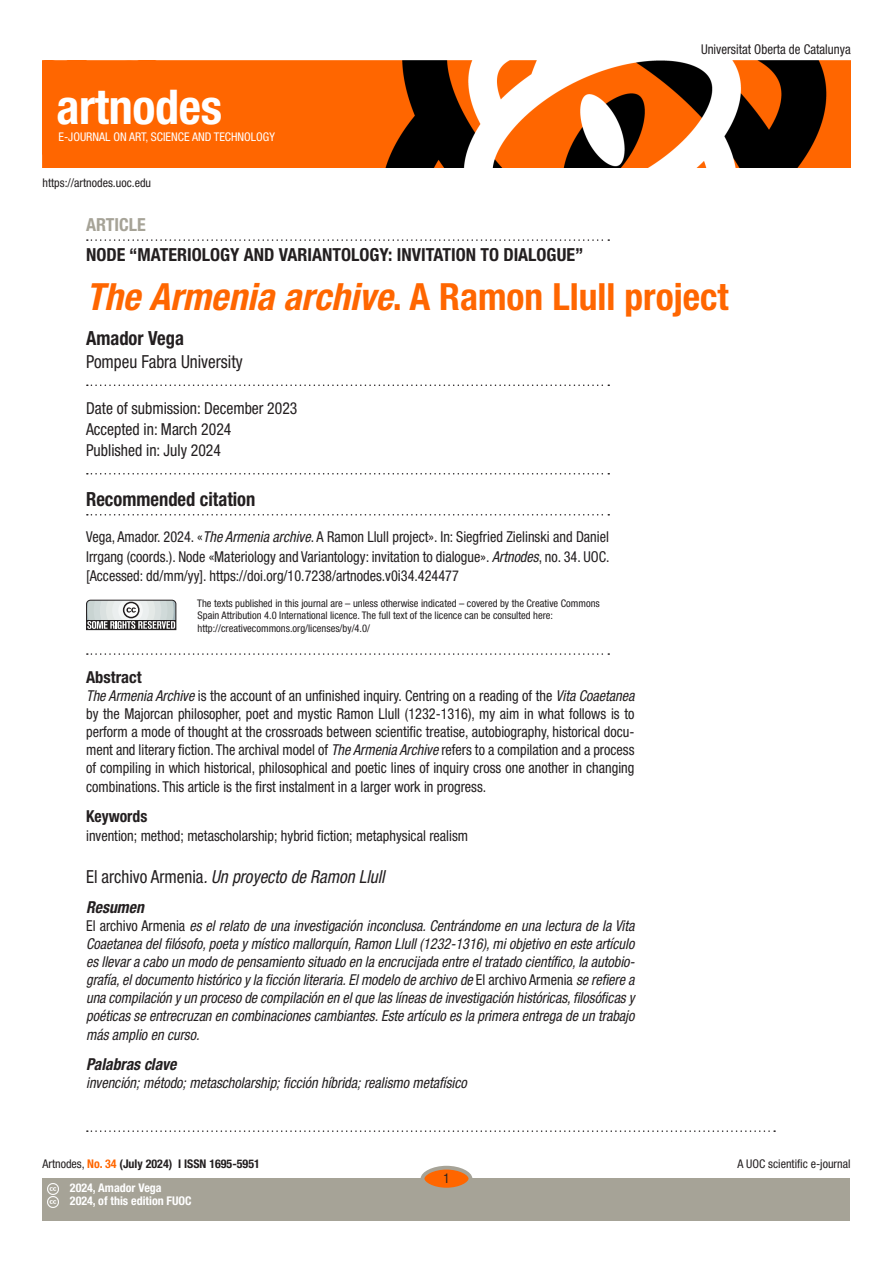
<style>
.page{position:relative;width:893px;height:1263px;background:#fff}
.page>*{position:absolute;margin:0;border:0;box-sizing:border-box;transform-origin:0 0}
.t1{font:700 condensed 48px "Helvetica Neue LT Std";letter-spacing:-.005em;color:#fff}
._01_titulo{font:700 condensed 37.5px "Helvetica Neue LT Std";color:#f60}
._04_cita_recomendada{font:700 condensed 19.5px "Helvetica Neue LT Std";color:#231f20;scale:.95 1}
._01_autor{font:700 condensed 19.5px "Helvetica Neue LT Std";color:#231f20;scale:.95 1}
._01_nodo{font:700 condensed 18px "Helvetica Neue LT Std";color:#231f20}
._02_titulo_segundo_idioma{font:italic condensed 18px "Helvetica Neue LT Std";color:#231f20;scale:.95 1}
._01_universidad_filete{font:condensed 18px "Helvetica Neue LT Std";color:#231f20;scale:.95 1}
._01_articulo{font:700 condensed 18px "Helvetica Neue LT Std";color:#a6a397}
._01_fecha{font:condensed 16.5px "Helvetica Neue LT Std";color:#231f20;scale:.95 1}
._01_fecha_filete{font:condensed 16.5px "Helvetica Neue LT Std";color:#231f20;scale:.95 1}
._02_keywords{font:italic 700 condensed 16.5px "Helvetica Neue LT Std";color:#231f20;scale:.95 1}
._02_texto_resumen_sangria_dra{font:700 condensed 16.5px "Helvetica Neue LT Std";color:#231f20}
._01_palabras_clave{font:700 condensed 16.5px "Helvetica Neue LT Std";color:#231f20;scale:.95 1}
._02_abstract{font:italic 700 condensed 16.5px "Helvetica Neue LT Std";color:#231f20;scale:.95 1}
._02_abstract_text{font:italic condensed 15px/18px "Helvetica Neue LT Std";color:#231f20;text-align:justify;scale:.95 1}
._02_texto_base_1{font:condensed 15px/18px "Helvetica Neue LT Std";color:#231f20;text-align:justify;scale:.95 1}
._02_texto_cita{font:condensed 15px/19.5px "Helvetica Neue LT Std";color:#231f20;text-align:justify;scale:.95 1}
._02_palabras_clave{font:condensed 15px "Helvetica Neue LT Std";color:#231f20;scale:.95 1}
._02_keywords_text{font:italic condensed 15px "Helvetica Neue LT Std";color:#231f20;scale:.95 1}
.t2{font:condensed 13.5px "Helvetica Neue LT Std";color:#231f20;scale:.95 1}
.t3{font:condensed 12px "Helvetica Neue LT Std";color:#231f20}
.t4{font:700 condensed 12px "Helvetica Neue LT Std";color:#231f20}
.t5{font:700 condensed 12px/13.5px "Helvetica Neue LT Std";color:#fff}
.t6{font:condensed 12px "Helvetica Neue LT Std";color:#fff}
._01_copyright{font:condensed 10.5px/12.8px "Helvetica Neue LT Std";color:#231f20}
.s1{font-style:italic}
.s2{font-style:normal}
.s3{font-weight:400}
.s4{color:#f60}
</style>
<div class="page">
<div style="left:43px;top:1178px;width:807px;height:42px;background:#a6a397"></div>
<div style="left:422px;top:1168px;width:48px;height:21px;background:#f60;border-radius:50%"></div>
<div style="left:421px;top:1166px;width:51px;height:25px;border:4px solid #a6a397;border-radius:50%"></div>
<svg style="left:47px;top:1183px;width:11px;height:25px"></svg>
<img style="left:43px;top:61px;width:807px;height:106px">
<svg style="left:87px;top:239px;width:522px;height:2px"></svg>
<svg style="left:87px;top:384px;width:522px;height:2px"></svg>
<svg style="left:87px;top:473px;width:522px;height:1px"></svg>
<svg style="left:87px;top:514px;width:522px;height:1px"></svg>
<svg style="left:87px;top:653px;width:522px;height:2px"></svg>
<svg style="left:87px;top:1130px;width:688px;height:2px"></svg>
<svg style="left:86px;top:600px;width:90px;height:30px;background:#b1b4b4"></svg>
<h1 class="t1" style="left:56px;top:77px;width:167px">artnodes</h1>
<p class="t6" style="left:58px;top:129px;width:218px">E-JOURNAL ON ART, SCIENCE AND TECHNOLOGY</p>
<p class="t3" style="left:43px;top:176px;width:110px">https://artnodes.uoc.edu</p>
<p class="t2" style="left:701px;top:42px;width:159px">Universitat Oberta de Catalunya</p>
<p class="_01_articulo" style="left:86px;top:214px;width:61px">ARTICLE</p>
<p class="_01_nodo" style="left:86px;top:244px;width:499px">NODE “MATERIOLOGY AND VARIANTOLOGY: INVITATION TO DIALOGUE”</p>
<p class="_01_titulo" style="left:86px;top:274px;width:644px"><span class="s1">The Armenia archive</span>. A Ramon Llull project</p>
<p class="_01_autor" style="left:86px;top:326px;width:105px">Amador Vega</p>
<h2 class="_01_universidad_filete" style="left:86px;top:351px;width:166px">Pompeu Fabra University</h2>
<p class="_01_fecha" style="left:86px;top:399px;width:224px">Date of submission: December 2023</p>
<p class="_01_fecha" style="left:86px;top:420px;width:154px">Accepted in: March 2024</p>
<h2 class="_01_fecha_filete" style="left:86px;top:441px;width:143px">Published in: July 2024</h2>
<p class="_04_cita_recomendada" style="left:86px;top:487px;width:180px">Recommended citation</p>
<p class="_02_texto_cita" style="left:86px;top:527px;width:552px">Vega, Amador. 2024. «<span class="s1">The Armenia archive</span>. A Ramon Llull project». In: Siegfried Zielinski and Daniel Irrgang (coords.). Node «Materiology and Variantology: invitation to dialogue». <span class="s1">Artnodes</span>, no. 34. UOC. [Accessed: dd/mm/yy]. https://doi.org/10.7238/artnodes.v0i34.424477</p>
<p class="_01_copyright" style="left:197px;top:596px;width:404px">The texts published in this journal are – unless otherwise indicated – covered by the Creative Commons<br>Spain Attribution 4.0 International licence. The full text of the licence can be consulted here: http://creativecommons.org/licenses/by/4.0/</p>
<h2 class="_02_texto_resumen_sangria_dra" style="left:86px;top:667px;width:57px">Abstract</h2>
<p class="_02_texto_base_1" style="left:86px;top:686px;width:579px"><span class="s1">The Armenia Archive</span> is the account of an unfinished inquiry. Centring on a reading of the <span class="s1">Vita Coaetanea </span>by the Majorcan philosopher, poet and mystic Ramon Llull (1232-1316), my aim in what follows is to perform a mode of thought at the crossroads between scientific treatise, autobiography, historical docu&shy;ment and literary fiction. The archival model of <span class="s1">The Armenia Archive</span> refers to a compilation and a process of compiling in which historical, philosophical and poetic lines of inquiry cross one another in changing</p>
<p class="_02_texto_base_1" style="left:86px;top:778px;width:423px">combinations. This article is the first instalment in a larger work in progress.</p>
<p class="_01_palabras_clave" style="left:86px;top:806px;width:66px">Keywords</p>
<h2 class="_02_palabras_clave" style="left:86px;top:827px;width:404px">invention; method; metascholarship; hybrid fiction; metaphysical realism</h2>
<p class="_02_titulo_segundo_idioma" style="left:86px;top:866px;width:316px"><span class="s2">El archivo Armenia</span>. Un proyecto de Ramon Llull</p>
<p class="_02_abstract" style="left:86px;top:897px;width:62px">Resumen</p>
<p class="_02_abstract_text" style="left:86px;top:917px;width:579px"><span class="s2">El archivo Armenia</span> es el relato de una investigación inconclusa. Centrándome en una lectura de la Vita Coaetanea del filósofo, poeta y místico mallorquín, Ramon Llull (1232-1316), mi objetivo en este artículo es llevar a cabo un modo de pensamiento situado en la encrucijada entre el tratado científico, la autobio&shy;grafía, el documento histórico y la ficción literaria. El modelo de archivo de <span class="s2">El archivo Armenia</span> se refiere a una compilación y un proceso de compilación en el que las líneas de investigación históricas, filosóficas y poéticas se entrecruzan en combinaciones cambiantes. Este artículo es la primera entrega de un trabajo</p>
<p class="_02_abstract_text" style="left:86px;top:1026px;width:121px">más amplio en curso.</p>
<p class="_02_keywords" style="left:86px;top:1054px;width:97px">Palabras clave</p>
<p class="_02_keywords_text" style="left:86px;top:1074px;width:402px">invención; método; metascholarship; ficción híbrida; realismo metafísico</p>
<p class="t4" style="left:43px;top:1157px;width:219px"><span class="s3">Artnodes,</span> <span class="s4">No. 34</span> (July 2024) I ISSN 1695-5951</p>
<p class="t3" style="left:737px;top:1157px;width:115px">A UOC scientific e-journal</p>
<p class="t5" style="left:70px;top:1181px;width:123px">2024, Amador Vega<br>2024, of this edition FUOC</p>
<p class="t2" style="left:443px;top:1171px;width:8px">1</p>
</div>
